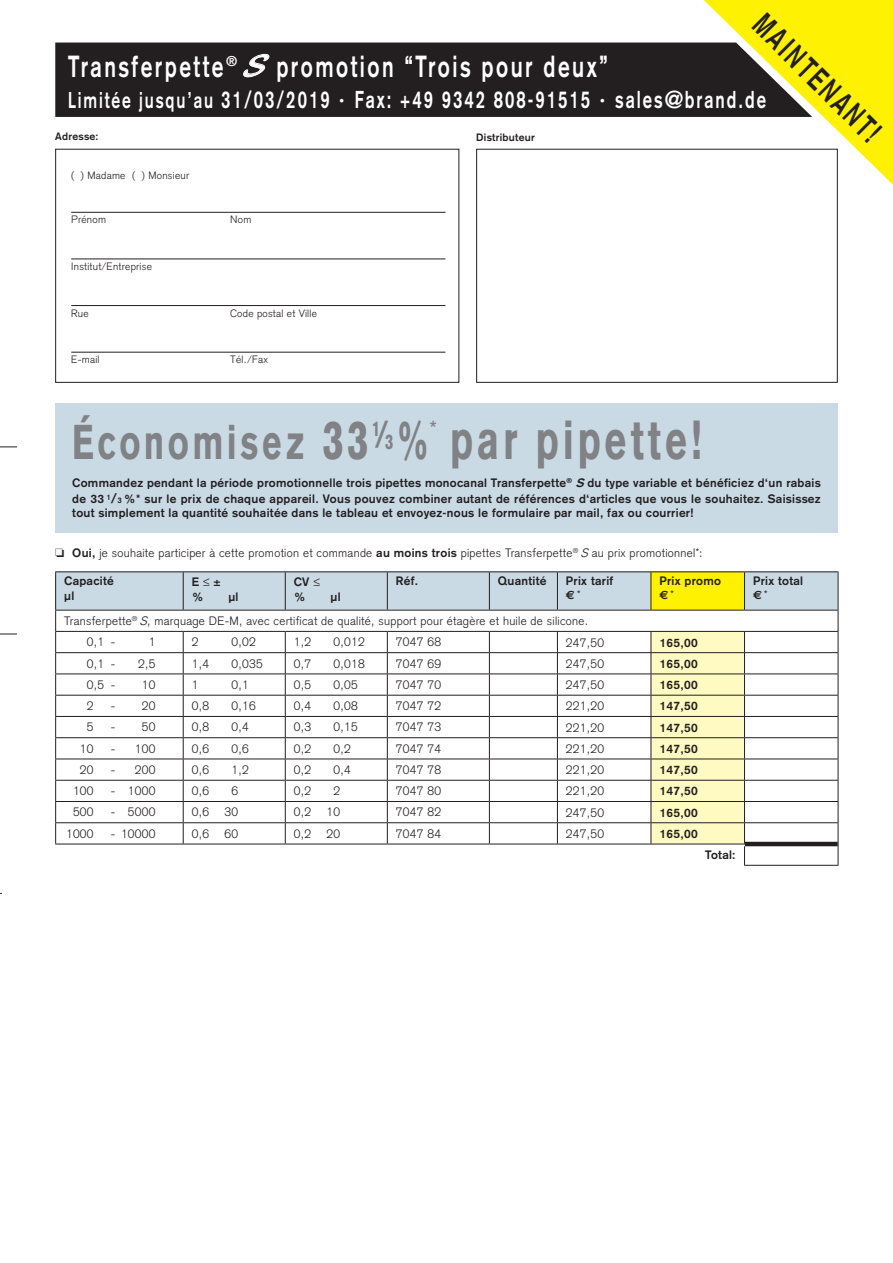
<style>
.page{position:relative;width:893px;height:1263px;background:#fff}
.page>*{position:absolute;margin:0;border:0;box-sizing:border-box;transform-origin:0 0}
.t1{font:900 54px "Akzidenz Grotesk";letter-spacing:.1em;color:#808285;scale:.7 1}
.t2{font:900 48px "Akzidenz Grotesk";letter-spacing:.1em;color:#808285;scale:.7 1}
.t3{font:700 31.5px "Akzidenz Grotesk";color:#231f20;scale:.7 1}
.t4{font:700 30px "Akzidenz Grotesk";letter-spacing:.12em;color:#fff;scale:.7 1}
.t5{font:700 24px "Akzidenz Grotesk";letter-spacing:.12em;color:#fff;scale:.7 1}
.t6{font:900 20.85px "Akzidenz Grotesk";color:#808285;scale:.7 1}
.t7{font:300 12px/21.3px "Akzidenz Grotesk";letter-spacing:.025em;color:#231f20}
.t8{font:700 12px/14.4px "Akzidenz Grotesk";letter-spacing:.025em;color:#231f20}
.t9{font:700 12px "Euro Sans";color:#231f20}
.t10{font:300 10.5px "Akzidenz Grotesk";letter-spacing:.025em;color:#231f20}
.t11{font:700 10.5px "Akzidenz Grotesk";letter-spacing:.025em;color:#231f20}
.s1{font-family:"Blacklight D";font-weight:400;font-style:italic;font-size:33px}
.s2{font-size:22.5px}
.s3{font-size:54px}
.s4{font-size:36px}
.s5{font-style:italic}
.s6{font-size:13.5px}
.s7{font-size:7.8px}
.s8{font-weight:700}
.s9{font-family:"Akzidenz Grotesk";font-weight:300}
</style>
<div class="page">
<svg style="left:704px;top:0;width:189px;height:185px"></svg>
<div style="left:55px;top:403px;width:783px;height:129px;background:#cadae5"></div>
<div style="left:55px;top:43px;width:757px;height:74px;background:#231f20"></div>
<svg style="left:243px;top:54px;width:27px;height:23px"></svg>
<svg style="left:0;top:446px;width:17px;height:1px"></svg>
<svg style="left:0;top:634px;width:17px;height:1px"></svg>
<div style="left:476px;top:149px;width:362px;height:234px;border:1px solid #231f20"></div>
<div style="left:55px;top:149px;width:404px;height:234px;border:1px solid #231f20"></div>
<hr style="left:744px;top:865px;width:94px;height:1px;background:#231f20">
<svg style="left:55px;top:571px;width:784px;height:294px"></svg>
<hr style="left:651px;top:844px;width:94px;height:1px;background:#231f20">
<hr style="left:71px;top:212px;width:374px;height:1px;background:#231f20">
<hr style="left:71px;top:259px;width:374px;height:1px;background:#231f20">
<hr style="left:71px;top:305px;width:374px;height:1px;background:#231f20">
<hr style="left:71px;top:352px;width:374px;height:1px;background:#231f20">
<h3 class="t3" style="left:771px;top:6px;width:239px;rotate:45deg">MAINTENANT!</h3>
<h3 class="t4" style="left:68px;top:48px;width:772px">Transferpette <sup>®</sup> <span class="s1">S</span>promotion “Trois pour deux”</h3>
<h3 class="t5" style="left:68px;top:85px;width:999px"><span class="s2">Limitée jusqu’au</span> 31/03/2019 · Fax: +49 9342 808-91515 · sales@brand.de</h3>
<p class="t11" style="left:55px;top:131px;width:45px">Adresse:</p>
<p class="t11" style="left:476px;top:131px;width:60px">Distributeur</p>
<p class="t10" style="left:71px;top:169px;width:119px">( ) Madame ( ) Monsieur</p>
<p class="t10" style="left:71px;top:214px;width:36px">Prénom</p>
<p class="t10" style="left:230px;top:214px;width:23px">Nom</p>
<p class="t10" style="left:71px;top:260px;width:82px">Institut/Entreprise</p>
<p class="t10" style="left:71px;top:307px;width:19px">Rue</p>
<p class="t10" style="left:230px;top:307px;width:88px">Code postal et Ville</p>
<p class="t10" style="left:71px;top:353px;width:30px">E-mail</p>
<p class="t10" style="left:230px;top:353px;width:39px">Tél./Fax</p>
<h2 class="t2" style="left:72px;top:414px;width:424px">Économisez <span class="s3">33</span></h2>
<h3 class="t6" style="left:372px;top:422px;width:32px">1<span class="s4">/</span>3</h3>
<h1 class="t1" style="left:396px;top:408px;width:439px">%<sup>*</sup> par pipette!</h1>
<p class="t8" style="left:72px;top:474px;width:750px;line-height:16.2px">Commandez pendant la période promotionnelle trois pipettes monocanal Transferpette<sup>®</sup> <span class="s5">S</span> du type variable et bénéficiez d‘un rabais de 33 <sup>1</sup><span class="s6">/</span><span class="s7">3</span> %* sur le prix de chaque appareil. Vous pouvez combiner autant de références d‘articles que vous le souhaitez. Saisissez</p>
<p class="t8" style="left:72px;top:506px;width:623px">tout simplement la quantité souhaitée dans le tableau et envoyez-nous le formulaire par mail, fax ou courrier!</p>
<p class="t7" style="left:72px;top:542px;width:632px"><span class="s8">Oui,</span> je souhaite participer à cette promotion et commande <span class="s8">au moins trois</span> pipettes Transferpette<sup>®</sup> <span class="s5">S</span> au prix promotionnel*:</p>
<p class="t8" style="left:64px;top:574px;width:51px">Capacité µl</p>
<p class="t8" style="left:192px;top:575px;width:30px">E ≤ ± %</p>
<p class="t8" style="left:396px;top:573px;width:24px">Réf.</p>
<p class="t8" style="left:498px;top:573px;width:50px">Quantité</p>
<p class="t8" style="left:566px;top:573px;width:49px">Prix tarif</p>
<p class="t9" style="left:566px;top:588px;width:16px">E<span class="s9">*</span></p>
<p class="t8" style="left:659px;top:573px;width:63px">Prix promo</p>
<p class="t9" style="left:659px;top:588px;width:16px">E<span class="s9">*</span></p>
<p class="t8" style="left:753px;top:573px;width:52px">Prix total</p>
<p class="t9" style="left:753px;top:588px;width:16px">E<span class="s9">*</span></p>
<p class="t8" style="left:294px;top:575px;width:28px">CV ≤ %</p>
<p class="t8" style="left:228px;top:589px;width:12px">µl</p>
<p class="t8" style="left:330px;top:589px;width:12px">µl</p>
<p class="t7" style="left:87px;top:610px;width:503px;text-indent:-23px">Transferpette<sup>®</sup> <span class="s5">S</span>, marquage DE-M, avec certificat de qualité, support pour étagère et huile de silicone.<br>0,1 -</p>
<p class="t7" style="left:149px;top:631px;width:8px">1</p>
<p class="t7" style="left:192px;top:631px;width:8px">2</p>
<p class="t7" style="left:232px;top:631px;width:26px">0,02</p>
<p class="t7" style="left:294px;top:631px;width:19px">1,2</p>
<p class="t7" style="left:334px;top:631px;width:33px">0,012</p>
<p class="t7" style="left:396px;top:631px;width:47px">7047 68</p>
<p class="t7" style="left:566px;top:632px;width:40px">247,50</p>
<p class="t8" style="left:659px;top:635px;width:40px">165,00</p>
<p class="t7" style="left:87px;top:653px;width:30px">0,1 -</p>
<p class="t7" style="left:138px;top:653px;width:19px">2,5</p>
<p class="t7" style="left:192px;top:653px;width:19px">1,4</p>
<p class="t7" style="left:232px;top:653px;width:33px">0,035</p>
<p class="t7" style="left:294px;top:653px;width:19px">0,7</p>
<p class="t7" style="left:334px;top:653px;width:33px">0,018</p>
<p class="t7" style="left:396px;top:653px;width:47px">7047 69</p>
<p class="t7" style="left:566px;top:653px;width:40px">247,50</p>
<p class="t8" style="left:659px;top:656px;width:40px">165,00</p>
<p class="t7" style="left:87px;top:674px;width:30px">0,5 -</p>
<p class="t7" style="left:142px;top:674px;width:15px">10</p>
<p class="t7" style="left:192px;top:674px;width:8px">1</p>
<p class="t7" style="left:232px;top:674px;width:19px">0,1</p>
<p class="t7" style="left:294px;top:674px;width:19px">0,5</p>
<p class="t7" style="left:334px;top:674px;width:26px">0,05</p>
<p class="t7" style="left:396px;top:674px;width:47px">7047 70</p>
<p class="t7" style="left:566px;top:674px;width:40px">247,50</p>
<p class="t8" style="left:659px;top:678px;width:40px">165,00</p>
<p class="t7" style="left:87px;top:695px;width:8px">2</p>
<p class="t7" style="left:111px;top:695px;width:46px">- 20</p>
<p class="t7" style="left:192px;top:695px;width:19px">0,8</p>
<p class="t7" style="left:232px;top:695px;width:26px">0,16</p>
<p class="t7" style="left:294px;top:695px;width:19px">0,4</p>
<p class="t7" style="left:334px;top:695px;width:26px">0,08</p>
<p class="t7" style="left:396px;top:695px;width:47px">7047 72</p>
<p class="t7" style="left:566px;top:695px;width:40px">221,20</p>
<p class="t8" style="left:659px;top:699px;width:40px">147,50</p>
<p class="t7" style="left:87px;top:716px;width:8px">5</p>
<p class="t7" style="left:111px;top:716px;width:46px">- 50</p>
<p class="t7" style="left:192px;top:716px;width:19px">0,8</p>
<p class="t7" style="left:232px;top:716px;width:19px">0,4</p>
<p class="t7" style="left:294px;top:716px;width:19px">0,3</p>
<p class="t7" style="left:334px;top:716px;width:26px">0,15</p>
<p class="t7" style="left:396px;top:716px;width:47px">7047 73</p>
<p class="t7" style="left:566px;top:717px;width:40px">221,20</p>
<p class="t8" style="left:659px;top:720px;width:40px">147,50</p>
<p class="t7" style="left:80px;top:738px;width:15px">10</p>
<p class="t7" style="left:111px;top:738px;width:46px">- 100</p>
<p class="t7" style="left:192px;top:738px;width:19px">0,6</p>
<p class="t7" style="left:232px;top:738px;width:19px">0,6</p>
<p class="t7" style="left:294px;top:738px;width:19px">0,2</p>
<p class="t7" style="left:334px;top:738px;width:19px">0,2</p>
<p class="t7" style="left:396px;top:738px;width:47px">7047 74</p>
<p class="t7" style="left:566px;top:738px;width:40px">221,20</p>
<p class="t8" style="left:659px;top:741px;width:40px">147,50</p>
<p class="t7" style="left:80px;top:759px;width:15px">20</p>
<p class="t7" style="left:111px;top:759px;width:46px">- 200</p>
<p class="t7" style="left:192px;top:759px;width:19px">0,6</p>
<p class="t7" style="left:232px;top:759px;width:19px">1,2</p>
<p class="t7" style="left:294px;top:759px;width:19px">0,2</p>
<p class="t7" style="left:334px;top:759px;width:19px">0,4</p>
<p class="t7" style="left:396px;top:759px;width:47px">7047 78</p>
<p class="t7" style="left:566px;top:759px;width:40px">221,20</p>
<p class="t8" style="left:659px;top:763px;width:40px">147,50</p>
<p class="t7" style="left:73px;top:780px;width:22px">100</p>
<p class="t7" style="left:111px;top:780px;width:46px">- 1000</p>
<p class="t7" style="left:192px;top:780px;width:19px">0,6</p>
<p class="t7" style="left:232px;top:780px;width:8px">6</p>
<p class="t7" style="left:294px;top:780px;width:19px">0,2</p>
<p class="t7" style="left:334px;top:780px;width:8px">2</p>
<p class="t7" style="left:396px;top:780px;width:47px">7047 80</p>
<p class="t7" style="left:566px;top:780px;width:40px">221,20</p>
<p class="t8" style="left:659px;top:784px;width:40px">147,50</p>
<p class="t7" style="left:73px;top:801px;width:22px">500</p>
<p class="t7" style="left:111px;top:801px;width:46px">- 5000</p>
<p class="t7" style="left:192px;top:801px;width:19px">0,6</p>
<p class="t7" style="left:225px;top:801px;width:15px">30</p>
<p class="t7" style="left:294px;top:801px;width:19px">0,2</p>
<p class="t7" style="left:327px;top:801px;width:15px">10</p>
<p class="t7" style="left:396px;top:801px;width:47px">7047 82</p>
<p class="t7" style="left:566px;top:802px;width:40px">247,50</p>
<p class="t8" style="left:659px;top:805px;width:40px">165,00</p>
<p class="t7" style="left:66px;top:823px;width:29px">1000</p>
<p class="t7" style="left:111px;top:823px;width:46px">- 10000</p>
<p class="t7" style="left:192px;top:823px;width:19px">0,6</p>
<p class="t7" style="left:225px;top:823px;width:15px">60</p>
<p class="t7" style="left:294px;top:823px;width:19px">0,2</p>
<p class="t7" style="left:327px;top:823px;width:15px">20</p>
<p class="t7" style="left:396px;top:823px;width:47px">7047 84</p>
<p class="t7" style="left:566px;top:823px;width:40px">247,50</p>
<p class="t8" style="left:659px;top:826px;width:40px">165,00</p>
<p class="t8" style="left:705px;top:847px;width:32px">Total:</p>
</div>
